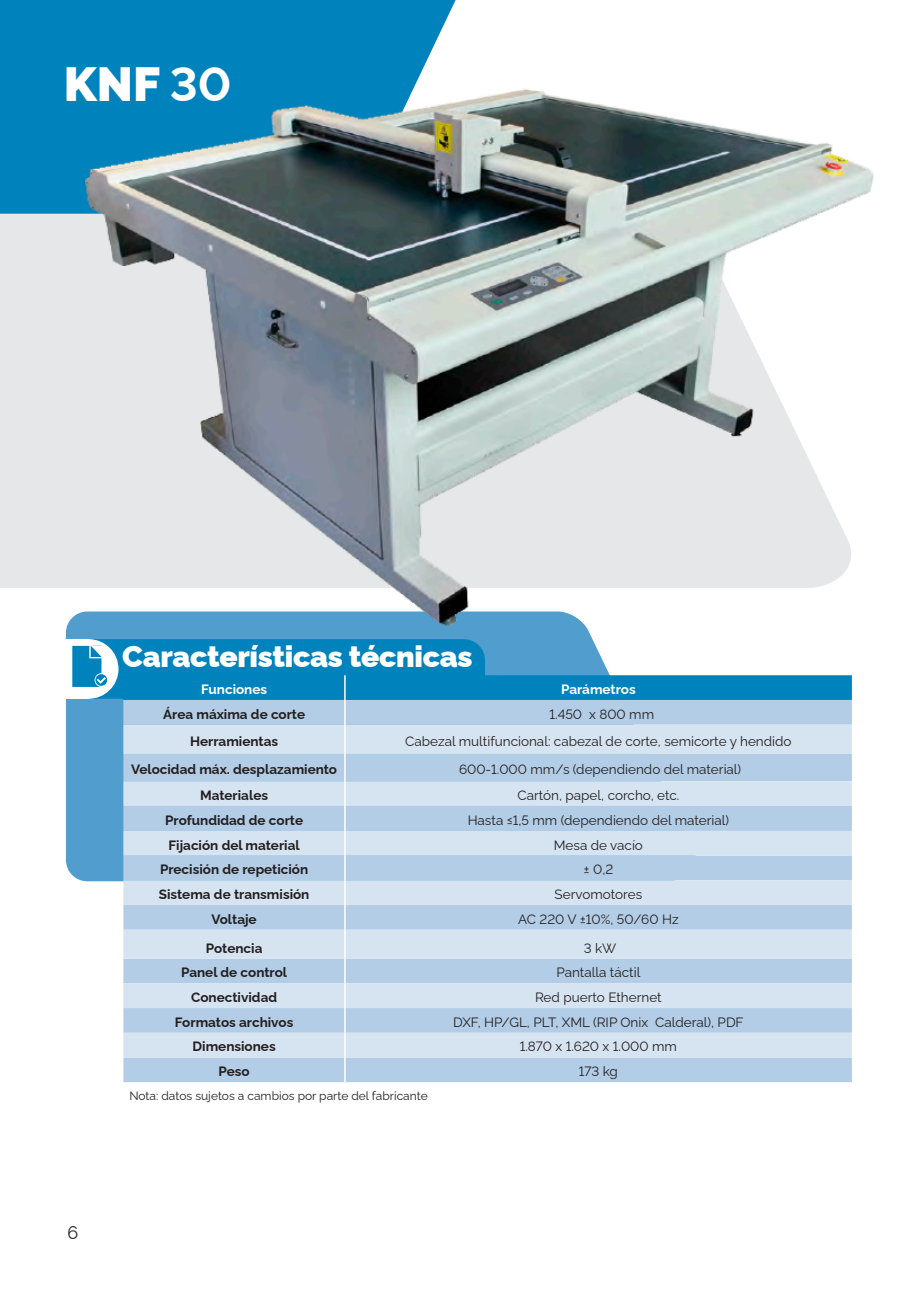
<style>
.page{position:relative;width:919px;height:1289px;background:#fff}
.page>*{position:absolute;margin:0;border:0;box-sizing:border-box;transform-origin:0 0}
.t1{font:900 48px "Raleway";color:#fff}
.t2{font:900 30px "Raleway";letter-spacing:-.01em;color:#fff}
.t3{font:18px "Raleway";color:#231f20}
.t4{font:13.5px "Raleway";color:#231f20}
.t5{font:700 13.5px "Raleway";color:#231f20}
.t6{font:700 13.5px "Raleway";color:#fff}
.t7{font:12px "Raleway";color:#231f20}
.s1{font-weight:700}
</style>
<div class="page">
<div style="left:66px;top:626px;width:544px;height:255px;background:#519dcd"></div>
<div style="left:67px;top:639px;width:418px;height:59px;background:#0082bc;border-radius:21px"></div>
<div style="left:59px;top:639px;width:59px;height:59px;background:#fff;border-radius:50%"></div>
<div style="left:0;top:639px;width:89px;height:59px;background:#fff"></div>
<svg style="left:72px;top:647px;width:35px;height:40px"></svg>
<div style="left:0;top:214px;width:67px;height:374px;background:#e6e7e9"></div>
<div style="left:0;top:0;width:456px;height:214px;background:#0082bc"></div>
<div style="left:123px;top:1057px;width:728px;height:25px;background:#b3cde6"></div>
<svg style="left:123px;top:724px;width:728px;height:333px;background:#c6d9ec"></svg>
<hr style="left:344px;top:724px;width:1px;height:30px;background:#fff">
<svg style="left:344px;top:754px;width:1px;height:328px"></svg>
<svg style="left:123px;top:675px;width:728px;height:49px"></svg>
<img style="left:67px;top:72px;width:807px;height:575px">
<h1 class="t1" style="left:64px;top:46px;width:169px">KNF <span class="s1">30</span></h1>
<h2 class="t2" style="left:122px;top:633px;width:352px">Características técnicas</h2>
<h3 class="t3" style="left:67px;top:1217px;width:12px">6</h3>
<p class="t6" style="left:201px;top:678px;width:68px">Funciones</p>
<p class="t6" style="left:561px;top:678px;width:76px">Parámetros</p>
<p class="t5" style="left:163px;top:703px;width:143px">Área máxima de corte</p>
<p class="t4" style="left:549px;top:703px;width:106px">1.450 x 800 mm</p>
<p class="t5" style="left:190px;top:730px;width:89px">Herramientas</p>
<p class="t4" style="left:405px;top:730px;width:388px">Cabezal multifuncional: cabezal de corte, semicorte y hendido</p>
<p class="t5" style="left:131px;top:758px;width:207px">Velocidad máx. desplazamiento</p>
<p class="t4" style="left:459px;top:758px;width:284px">600-1.000 mm/s (dependiendo del material)</p>
<p class="t5" style="left:200px;top:784px;width:69px">Materiales</p>
<p class="t4" style="left:517px;top:784px;width:163px">Cartón, papel, corcho, etc.</p>
<p class="t5" style="left:165px;top:809px;width:139px">Profundidad de corte</p>
<p class="t4" style="left:467px;top:809px;width:263px">Hasta ≤1,5 mm (dependiendo del material)</p>
<p class="t5" style="left:168px;top:834px;width:133px">Fijación del material</p>
<p class="t4" style="left:553px;top:834px;width:91px">Mesa de vacío</p>
<p class="t5" style="left:160px;top:858px;width:150px">Precisión de repetición</p>
<p class="t4" style="left:583px;top:858px;width:31px">± 0,2</p>
<p class="t5" style="left:159px;top:883px;width:152px">Sistema de transmisión</p>
<p class="t4" style="left:554px;top:883px;width:89px">Servomotores</p>
<p class="t5" style="left:211px;top:908px;width:47px">Voltaje</p>
<p class="t4" style="left:518px;top:908px;width:162px">AC 220 V ±10%, 50/60 Hz</p>
<p class="t5" style="left:206px;top:937px;width:58px">Potencia</p>
<p class="t4" style="left:584px;top:937px;width:34px">3 kW</p>
<p class="t5" style="left:181px;top:961px;width:108px">Panel de control</p>
<p class="t4" style="left:556px;top:961px;width:85px">Pantalla táctil</p>
<p class="t5" style="left:191px;top:986px;width:87px">Conectividad</p>
<p class="t4" style="left:535px;top:986px;width:128px">Red puerto Ethernet</p>
<p class="t5" style="left:175px;top:1011px;width:120px">Formatos archivos</p>
<p class="t4" style="left:453px;top:1011px;width:292px">DXF, HP/GL, PLT, XML (RIP Onix Calderal), PDF</p>
<p class="t5" style="left:192px;top:1035px;width:85px">Dimensiones</p>
<p class="t4" style="left:519px;top:1035px;width:159px">1.870 x 1.620 x 1.000 mm</p>
<p class="t5" style="left:218px;top:1060px;width:33px">Peso</p>
<p class="t4" style="left:578px;top:1060px;width:41px">173 kg</p>
<p class="t7" style="left:129px;top:1086px;width:300px">Nota: datos sujetos a cambios por parte del fabricante</p>
</div>
